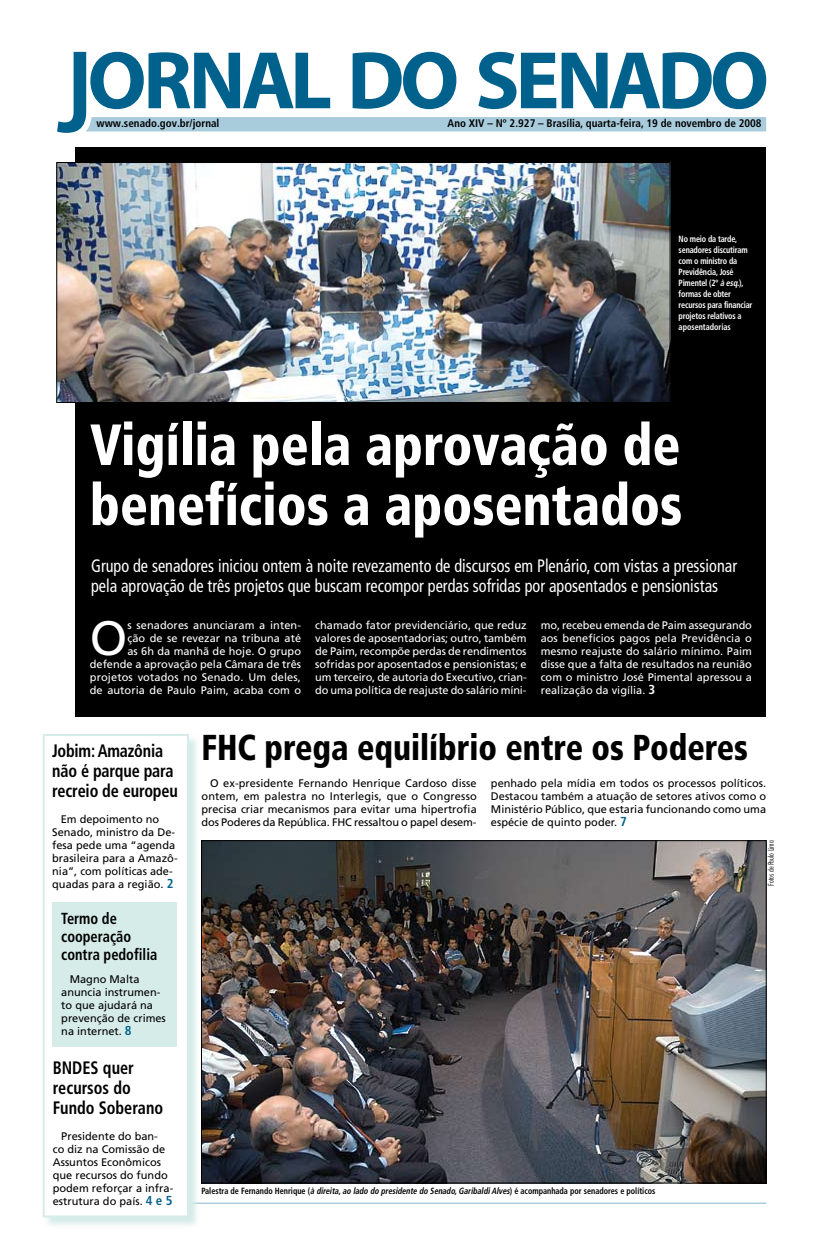
<style>
.page{position:relative;width:823px;height:1248px;background:#fff}
.page>*{position:absolute;margin:0;border:0;box-sizing:border-box;transform-origin:0 0}
.t1{font:900 condensed 58px/60px "Frutiger";color:#fff;scale:.9 1}
.t2{font:48.2px "Frutiger";color:#fff}
.t3{font:900 condensed 36px "Frutiger";color:#000;scale:.9 1}
.t4{font:condensed 18px/20px "Frutiger";color:#fff;scale:.9 1}
.t5{font:700 condensed 18px/20px "Frutiger";letter-spacing:-.01em;color:#000;scale:.9 1}
.t6{font:700 condensed 16px/18px "Frutiger";color:#000;scale:.9 1}
.t7{font:11px/13px "Frutiger";color:#000}
.t8{font:11px/13px "Frutiger";color:#fff;text-align:justify}
.t9{font:700 condensed 11px "Frutiger";color:#000}
.t10{font:700 condensed 9px/11px "Frutiger";letter-spacing:-.02em;color:#fff;scale:.9 1}
.t11{font:700 condensed 9px "Frutiger";color:#000;scale:.9 1}
.t12{font:300 condensed 8px "Futura BT";color:#000}
.s1{font-style:italic}
.s2{font-weight:700;font-stretch:condensed;font-size:13px}
.s3{font-weight:700;font-stretch:condensed;font-size:13px;color:#00628c}
</style>
<div class="page">
<svg style="left:204px;top:1202px;width:561px;height:1px"></svg>
<div style="left:76px;top:147px;width:689px;height:569px;background:#000"></div>
<svg style="left:57px;top:52px;width:708px;height:81px"></svg>
<img style="left:59px;top:164px;width:608px;height:236px">
<div style="left:57px;top:162px;width:612px;height:240px;border:1px solid #000"></div>
<img style="left:204px;top:842px;width:559px;height:338px">
<svg style="left:43px;top:738px;width:161px;height:487px"></svg>
<div style="left:43px;top:734px;width:146px;height:483px;background:#fff;border:2px solid #d6ece8"></div>
<div style="left:53px;top:902px;width:124px;height:144px;background:#d6ece8"></div>
<p class="t9" style="left:97px;top:117px;width:124px">www.senado.gov.br/jornal</p>
<p class="t9" style="left:447px;top:117px;width:315px">Ano XIV – Nº 2.927 – Brasília, quarta-feira, 19 de novembro de 2008</p>
<p class="t10" style="left:678px;top:233px;width:83px">No meio da tarde, senadores discutiram com o ministro da<br>Previdência, José<br>Pimentel (2º <span class="s1">à esq.</span>), formas de obter recursos para financiar projetos relativos a aposentadorias</p>
<h1 class="t1" style="left:90px;top:414px;width:659px">Vigília pela aprovação de benefícios a aposentados</h1>
<h3 class="t4" style="left:91px;top:556px;width:719px">Grupo de senadores iniciou ontem à noite revezamento de discursos em Plenário, com vistas a pressionar pela aprovação de três projetos que buscam recompor perdas sofridas por aposentados e pensionistas</h3>
<h2 class="t2" style="left:90px;top:609px;width:39px">O</h2>
<p class="t8" style="left:90px;top:618px;width:213px;text-align:right">s senadores anunciaram a inten-<br>ção de se revezar na tribuna até<br>as 6h da manhã de hoje. O grupo defende a aprovação pela Câmara de três projetos votados no Senado. Um deles, de autoria de Paulo Paim, acaba com o</p>
<p class="t8" style="left:315px;top:618px;width:213px">chamado fator previdenciário, que reduz valores de aposentadorias; outro, também de Paim, recompõe perdas de rendimentos sofridas por aposentados e pensionistas; e um terceiro, de autoria do Executivo, crian&shy;do uma política de reajuste do salário míni-</p>
<p class="t8" style="left:540px;top:618px;width:213px">mo, recebeu emenda de Paim assegurando aos benefícios pagos pela Previdência o mesmo reajuste do salário mínimo. Paim disse que a falta de resultados na reunião com o ministro José Pimental apressou a realização da vigília. <span class="s2">3</span></p>
<h3 class="t3" style="left:201px;top:725px;width:608px">FHC prega equilíbrio entre os Poderes</h3>
<h3 class="t5" style="left:52px;top:740px;width:141px">Jobim: Amazônia não é parque para recreio de europeu</h3>
<p class="t7" style="left:201px;top:776px;width:276px;text-align:justify;text-indent:9px">O ex-presidente Fernando Henrique Cardoso disse ontem, em palestra no Interlegis, que o Congresso precisa criar mecanismos para evitar uma hipertrofia dos Poderes da República. FHC ressaltou o papel desem-</p>
<p class="t7" style="left:490px;top:776px;width:276px;text-align:justify">penhado pela mídia em todos os processos políticos.<br>Destacou também a atuação de setores ativos como o Ministério Público, que estaria funcionando como uma espécie de quinto poder. <span class="s3">7</span></p>
<p class="t7" style="left:52px;top:812px;width:127px;text-indent:9px">Em depoimento no<br>Senado, ministro da De&shy;fesa pede uma “agenda brasileira para a Amazô&shy;nia”, com políticas ade&shy;quadas para a região. <span class="s3">2</span></p>
<p class="t12" style="left:765px;top:885px;width:46px;rotate:-90deg">Fotos de Paulo Lima</p>
<h3 class="t6" style="left:61px;top:909px;width:108px">Termo de cooperação contra pedofilia</h3>
<p class="t7" style="left:61px;top:972px;width:106px;text-indent:9px">Magno Malta anuncia instrumen&shy;to que ajudará na prevenção de crimes na internet. <span class="s3">8</span></p>
<h3 class="t5" style="left:53px;top:1057px;width:124px">BNDES quer recursos do<br>Fundo Soberano</h3>
<p class="t7" style="left:53px;top:1129px;width:122px;text-indent:9px">Presidente do ban-<br>co diz na Comissão de<br>Assuntos Econômicos que recursos do fundo podem reforçar a infra&shy;estrutura do país. <span class="s3">4 e 5</span></p>
<p class="t11" style="left:201px;top:1185px;width:505px">Palestra de Fernando Henrique (<span class="s1">à direita,ao lado do presidente do Senado,GaribaldiAlves</span>) é acompanhada por senadores e políticos</p>
</div>
